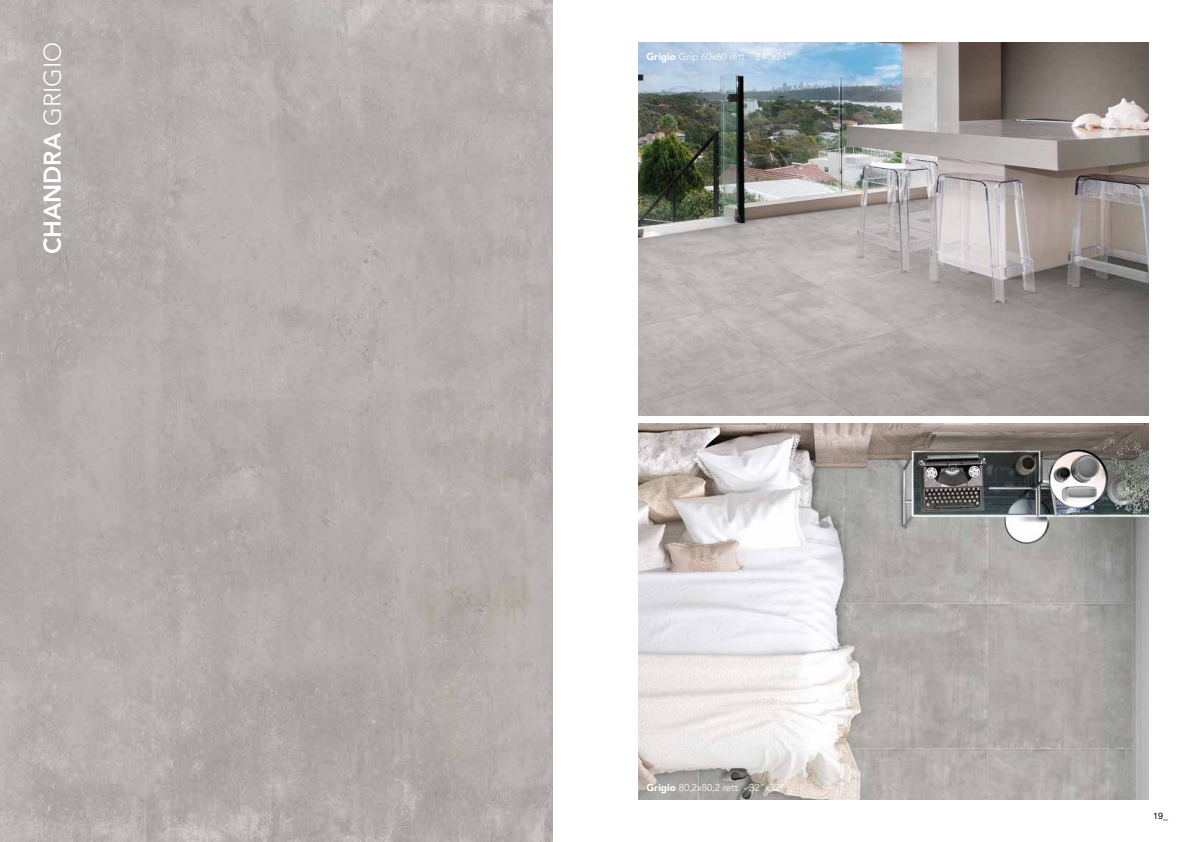
<style>
.page{position:relative;width:1191px;height:842px;background:#fff}
.page>*{position:absolute;margin:0;border:0;box-sizing:border-box;transform-origin:0 0}
.t1{font:800 24px "Avenir LT Std";color:#fff}
.t2{font:300 10px "Avenir LT Std";color:#fff}
.t3{font:9px "Helvetica Neue LT Std";color:#000}
.s1{font-weight:300}
.s2{font-weight:900}
.s3{font-family:"Avenir LT Std";font-size:10px}
</style>
<div class="page">
<img style="left:0;top:0;width:553px;height:842px">
<img style="left:638px;top:43px;width:510px;height:372px">
<img style="left:638px;top:424px;width:510px;height:375px">
<h1 class="t1" style="left:38px;top:254px;width:214px;rotate:-90deg">CHANDRA <span class="s1">GRIGIO</span></h1>
<p class="t2" style="left:646px;top:50px;width:147px"><span class="s2">Grigio</span> Grip 60x60 rett. - 24”x24”</p>
<p class="t2" style="left:646px;top:782px;width:140px"><span class="s2">Grigio</span> 80,2x80,2 rett. - 32”x32”</p>
<p class="t3" style="left:1153px;top:811px;width:17px">19<span class="s3">_</span></p>
</div>
